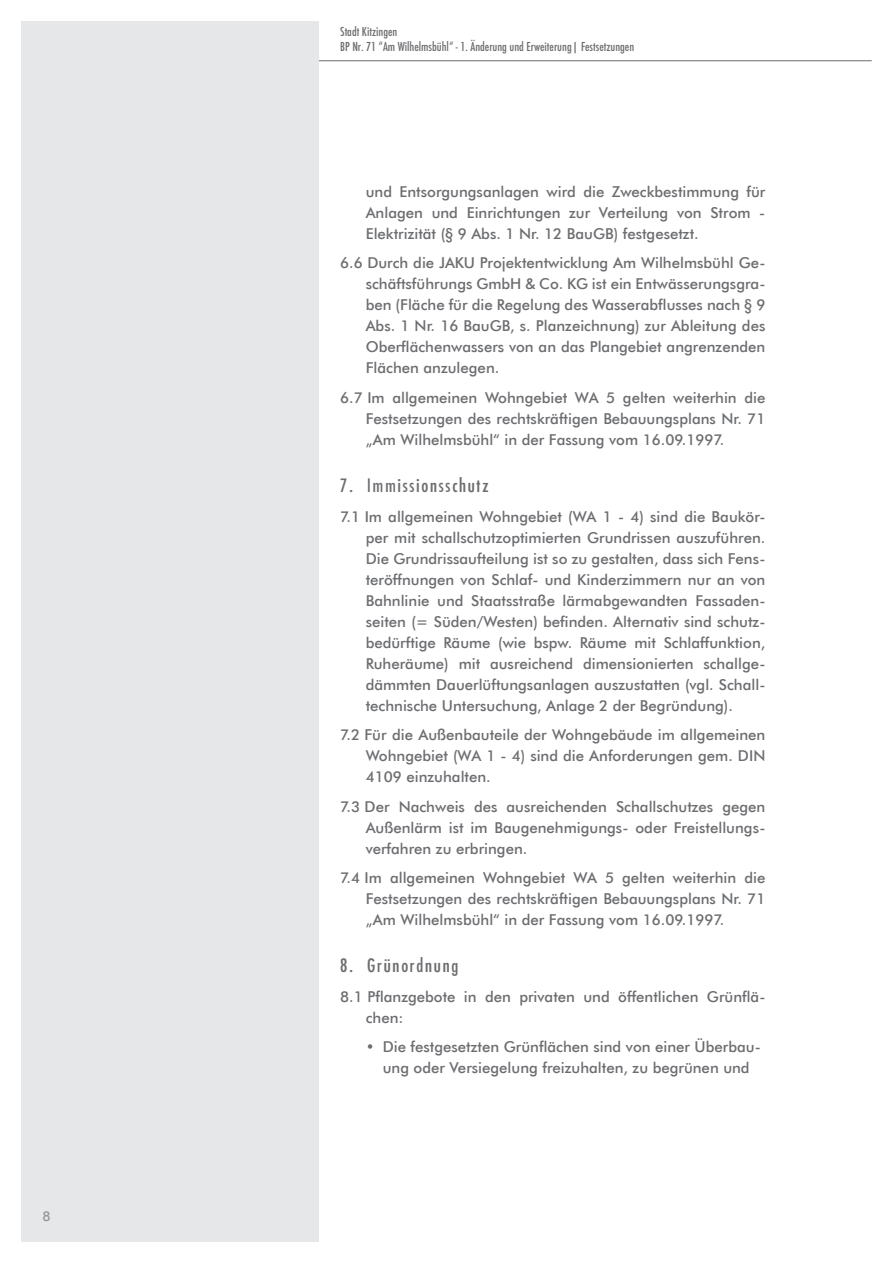
<style>
.page{position:relative;width:893px;height:1263px;background:#fff}
.page>*{position:absolute;margin:0;border:0;box-sizing:border-box;transform-origin:0 0}
.t1{font:condensed 18px "Futura";letter-spacing:.1em;color:#6c6d70}
.t2{font:500 15px/21px "Futura BT";color:#6c6d70;text-align:justify}
.t3{font:500 13.5px "Futura BT";color:#939598}
.t4{font:500 condensed 12px/14.4px "Futura";color:#6c6d70}
</style>
<div class="page">
<div style="left:21px;top:21px;width:298px;height:1221px;background:#e6e7e9"></div>
<hr style="left:319px;top:60px;width:553px;height:1px;background:#6c6d70">
<p class="t3" style="left:43px;top:1207px;width:10px">8</p>
<p class="t4" style="left:340px;top:25px;width:296px">Stadt Kitzingen<br>BP Nr. 71 “Am Wilhelmsbühl“ - 1. Änderung und Erweiterung| Festsetzungen</p>
<p class="t2" style="left:366px;top:181px;width:401px">und Entsorgungsanlagen wird die Zweckbestimmung für Anlagen und Einrichtungen zur Verteilung von Strom - Elektrizität (§ 9 Abs. 1 Nr. 12 BauGB) festgesetzt.</p>
<p class="t2" style="left:366px;top:252px;width:401px;text-indent:-26px">6.6 Durch die JAKU Projektentwicklung Am Wilhelmsbühl Ge&shy;schäftsführungs GmbH &amp; Co. KG ist ein Entwässerungsgra&shy;ben (Fläche für die Regelung des Wasserabflusses nach § 9<br>Abs. 1 Nr. 16 BauGB, s. Planzeichnung) zur Ableitung des Oberflächenwassers von an das Plangebiet angrenzenden Flächen anzulegen.</p>
<p class="t2" style="left:366px;top:387px;width:401px;text-indent:-26px">6.7 Im allgemeinen Wohngebiet WA 5 gelten weiterhin die Festsetzungen des rechtskräftigen Bebauungsplans Nr. 71 „Am Wilhelmsbühl“ in der Fassung vom 16.09.1997.</p>
<p class="t1" style="left:340px;top:474px;width:150px">7. Immissionsschutz</p>
<p class="t2" style="left:366px;top:505px;width:401px;text-indent:-26px">7.1 Im allgemeinen Wohngebiet (WA 1 - 4) sind die Baukör&shy;per mit schallschutzoptimierten Grundrissen auszuführen.<br>Die Grundrissaufteilung ist so zu gestalten, dass sich Fens&shy;teröffnungen von Schlaf- und Kinderzimmern nur an von Bahnlinie und Staatsstraße lärmabgewandten Fassaden&shy;seiten (= Süden/Westen) befinden. Alternativ sind schutz&shy;bedürftige Räume (wie bspw. Räume mit Schlaffunktion, Ruheräume) mit ausreichend dimensionierten schallge&shy;dämmten Dauerlüftungsanlagen auszustatten (vgl. Schall&shy;technische Untersuchung, Anlage 2 der Begründung).</p>
<p class="t2" style="left:366px;top:724px;width:401px;text-indent:-26px">7.2 Für die Außenbauteile der Wohngebäude im allgemeinen Wohngebiet (WA 1 - 4) sind die Anforderungen gem. DIN 4109 einzuhalten.</p>
<p class="t2" style="left:366px;top:795px;width:401px;text-indent:-26px">7.3 Der Nachweis des ausreichenden Schallschutzes gegen Außenlärm ist im Baugenehmigungs- oder Freistellungs&shy;verfahren zu erbringen.</p>
<p class="t2" style="left:366px;top:867px;width:401px;text-indent:-26px">7.4 Im allgemeinen Wohngebiet WA 5 gelten weiterhin die Festsetzungen des rechtskräftigen Bebauungsplans Nr. 71 „Am Wilhelmsbühl“ in der Fassung vom 16.09.1997.</p>
<p class="t1" style="left:340px;top:954px;width:120px">8. Grünordnung</p>
<p class="t2" style="left:366px;top:986px;width:401px;text-indent:-26px">8.1 Pflanzgebote in den privaten und öffentlichen Grünflä&shy;chen:</p>
<p class="t2" style="left:366px;top:1036px;width:397px;text-align:center">• Die festgesetzten Grünflächen sind von einer Überbau&shy;ung oder Versiegelung freizuhalten, zu begrünen und</p>
</div>
